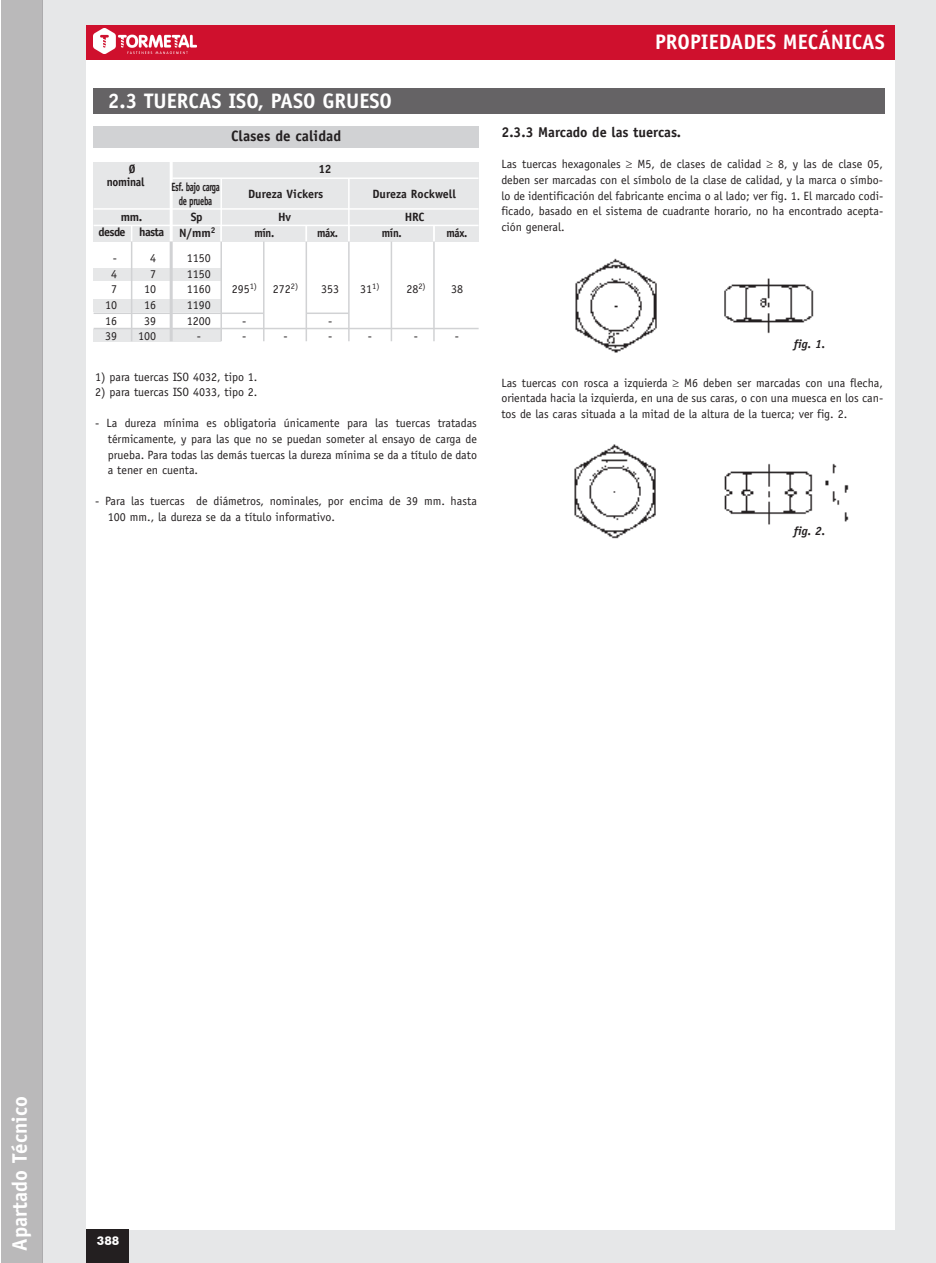
<style>
.page{position:relative;width:936px;height:1263px;background:#fff}
.page>*{position:absolute;margin:0;border:0;box-sizing:border-box;transform-origin:0 0}
.t1{font:700 21px "Officina Sans";color:#fff}
.t2{font:700 15px "Officina Sans";color:#231f20}
.t3{font:700 14.25px "Officina Sans";color:#231f20}
.t4{font:12px/15.6px "Officina Sans";color:#231f20;text-align:justify}
.t5{font:700 12px "Officina Sans";color:#231f20}
.t6{font:700 12px/13.5px "Officina Sans";letter-spacing:-.025em;color:#231f20;text-align:center;scale:.7 1}
.t7{font:700 12px "Officina Sans";letter-spacing:-.025em;color:#231f20;scale:.9 1}
.t8{font:700 12px "Officina Sans";letter-spacing:-.025em;color:#231f20}
.t9{font:700 12px/15.3px "Officina Sans";letter-spacing:-.055em;color:#231f20;text-align:center}
.t10{font:italic 700 12px "Officina Sans";color:#231f20}
.t11{font:700 12px/13.5px "Officina Sans";letter-spacing:-.025em;color:#231f20;scale:.95 1}
.t12{font:700 12px "Futura BT";color:#fff}
</style>
<div class="page">
<div style="left:43px;top:1px;width:892px;height:1262px;background:#e6e7e8"></div>
<div style="left:86px;top:27px;width:808px;height:1203px;background:#fff"></div>
<div style="left:86px;top:1229px;width:43px;height:34px;background:#231f20"></div>
<div style="left:86px;top:25px;width:808px;height:34px;background:#cf102d"></div>
<div style="left:1px;top:1px;width:42px;height:1262px;background:#bab9ba"></div>
<div style="left:94px;top:88px;width:790px;height:26px;background:#656365"></div>
<div style="left:94px;top:268px;width:127px;height:13px;background:#e6e7e8"></div>
<div style="left:94px;top:300px;width:127px;height:12px;background:#e6e7e8"></div>
<div style="left:94px;top:330px;width:127px;height:12px;background:#e6e7e8"></div>
<div style="left:94px;top:162px;width:385px;height:79px;background:#e6e7e8"></div>
<svg style="left:131px;top:226px;width:1px;height:16px"></svg>
<hr style="left:170px;top:162px;width:3px;height:80px;background:#fff">
<hr style="left:220px;top:178px;width:2px;height:64px;background:#fff">
<hr style="left:348px;top:178px;width:1px;height:64px;background:#fff">
<svg style="left:305px;top:226px;width:2px;height:16px"></svg>
<svg style="left:433px;top:226px;width:1px;height:16px"></svg>
<hr style="left:94px;top:208px;width:384px;height:2px;background:#fff">
<hr style="left:94px;top:225px;width:384px;height:1px;background:#fff">
<hr style="left:172px;top:177px;width:306px;height:2px;background:#fff">
<hr style="left:131px;top:242px;width:1px;height:99px;background:#d1d2d4">
<hr style="left:170px;top:242px;width:3px;height:99px;background:#d1d2d4">
<hr style="left:220px;top:242px;width:2px;height:99px;background:#d1d2d4">
<hr style="left:263px;top:242px;width:1px;height:99px;background:#d1d2d4">
<hr style="left:305px;top:242px;width:2px;height:99px;background:#d1d2d4">
<hr style="left:348px;top:242px;width:1px;height:99px;background:#d1d2d4">
<hr style="left:390px;top:242px;width:2px;height:99px;background:#d1d2d4">
<hr style="left:433px;top:242px;width:1px;height:99px;background:#d1d2d4">
<div style="left:94px;top:126px;width:384px;height:22px;background:#d1d2d4"></div>
<hr style="left:94px;top:313px;width:170px;height:1px;background:#d1d2d4">
<hr style="left:306px;top:313px;width:42px;height:1px;background:#d1d2d4">
<hr style="left:94px;top:328px;width:384px;height:1px;background:#d1d2d4">
<img style="left:575px;top:258px;width:239px;height:95px">
<div style="left:792px;top:338px;width:61px;height:16px;background:#fff"></div>
<img style="left:574px;top:444px;width:275px;height:95px">
<div style="left:792px;top:525px;width:61px;height:16px;background:#fff"></div>
<img style="left:94px;top:29px;width:102px;height:25px">
<h1 class="t1" style="left:108px;top:88px;width:286px">2.3 TUERCAS ISO, PASO GRUESO</h1>
<p class="t2" style="left:231px;top:126px;width:112px">Clases de calidad</p>
<p class="t11" style="left:107px;top:162px;width:41px;text-indent:22px">Ø nominal</p>
<p class="t9" style="left:99px;top:209px;width:67px">mm.<br>desde hasta</p>
<p class="t6" style="left:171px;top:180px;width:71px">Esf. bajo carga de prueba</p>
<p class="t8" style="left:318px;top:161px;width:15px">12</p>
<p class="t5" style="left:248px;top:186px;width:77px">Dureza Vickers</p>
<p class="t5" style="left:372px;top:186px;width:85px">Dureza Rockwell</p>
<p class="t8" style="left:191px;top:209px;width:13px">Sp</p>
<p class="t8" style="left:278px;top:209px;width:14px">Hv</p>
<p class="t8" style="left:405px;top:209px;width:21px">HRC</p>
<p class="t8" style="left:179px;top:226px;width:38px">N/mm<sup>2</sup></p>
<p class="t7" style="left:254px;top:225px;width:24px">mín.</p>
<p class="t7" style="left:317px;top:225px;width:25px">máx.</p>
<p class="t7" style="left:382px;top:225px;width:24px">mín.</p>
<p class="t7" style="left:446px;top:225px;width:25px">máx.</p>
<p class="t4" style="left:113px;top:250px;width:6px">-</p>
<p class="t4" style="left:150px;top:250px;width:7px">4</p>
<p class="t4" style="left:187px;top:250px;width:25px">1150</p>
<p class="t4" style="left:111px;top:266px;width:7px">4</p>
<p class="t4" style="left:150px;top:266px;width:7px">7</p>
<p class="t4" style="left:187px;top:266px;width:26px">1150</p>
<p class="t4" style="left:111px;top:282px;width:7px">7</p>
<p class="t4" style="left:144px;top:282px;width:13px">10</p>
<p class="t4" style="left:187px;top:282px;width:25px">1160</p>
<p class="t4" style="left:232px;top:282px;width:27px">295<sup>1)</sup></p>
<p class="t4" style="left:273px;top:282px;width:27px">272<sup>2)</sup></p>
<p class="t4" style="left:321px;top:282px;width:19px">353</p>
<p class="t4" style="left:360px;top:282px;width:21px">31<sup>1)</sup></p>
<p class="t4" style="left:406px;top:282px;width:21px">28<sup>2)</sup></p>
<p class="t4" style="left:451px;top:282px;width:13px">38</p>
<p class="t4" style="left:105px;top:297px;width:13px">10</p>
<p class="t4" style="left:144px;top:297px;width:13px">16</p>
<p class="t4" style="left:187px;top:297px;width:25px">1190</p>
<p class="t4" style="left:105px;top:313px;width:13px">16</p>
<p class="t4" style="left:144px;top:313px;width:13px">39</p>
<p class="t4" style="left:187px;top:313px;width:25px">1200</p>
<p class="t4" style="left:242px;top:313px;width:6px">-</p>
<p class="t4" style="left:328px;top:313px;width:6px">-</p>
<p class="t4" style="left:105px;top:328px;width:13px">39</p>
<p class="t4" style="left:138px;top:328px;width:19px">100</p>
<p class="t4" style="left:197px;top:328px;width:6px">-</p>
<p class="t4" style="left:242px;top:328px;width:6px">-</p>
<p class="t4" style="left:283px;top:328px;width:6px">-</p>
<p class="t4" style="left:328px;top:328px;width:6px">-</p>
<p class="t4" style="left:368px;top:328px;width:6px">-</p>
<p class="t4" style="left:414px;top:328px;width:6px">-</p>
<p class="t4" style="left:455px;top:328px;width:6px">-</p>
<p class="t4" style="left:95px;top:369px;width:164px">1) para tuercas ISO 4032, tipo 1.</p>
<p class="t4" style="left:95px;top:384px;width:164px">2) para tuercas ISO 4033, tipo 2.</p>
<p class="t4" style="left:108px;top:416px;width:370px;text-indent:-13px">- La dureza mínima es obligatoria únicamente para las tuercas tratadas térmicamente, y para las que no se puedan someter al ensayo de carga de prueba. Para todas las demás tuercas la dureza mínima se da a título de dato a tener en cuenta.</p>
<p class="t4" style="left:108px;top:494px;width:370px;text-indent:-13px">- Para las tuercas de diámetros, nominales, por encima de 39 mm. hasta<br>100 mm., la dureza se da a título informativo.</p>
<h1 class="t1" style="left:655px;top:29px;width:231px">PROPIEDADES MECÁNICAS</h1>
<p class="t3" style="left:501px;top:123px;width:181px">2.3.3 Marcado de las tuercas.</p>
<p class="t4" style="left:501px;top:156px;width:383px">Las tuercas hexagonales ≥ M5, de clases de calidad ≥ 8, y las de clase 05, deben ser marcadas con el símbolo de la clase de calidad, y la marca o símbo&shy;lo de identificación del fabricante encima o al lado; ver fig. 1. El marcado codi&shy;ficado, basado en el sistema de cuadrante horario, no ha encontrado acepta&shy;ción general.</p>
<p class="t10" style="left:793px;top:337px;width:33px">fig. 1.</p>
<p class="t4" style="left:501px;top:375px;width:383px">Las tuercas con rosca a izquierda ≥ M6 deben ser marcadas con una flecha, orientada hacia la izquierda, en una de sus caras, o con una muesca en los can&shy;tos de las caras situada a la mitad de la altura de la tuerca; ver fig. 2.</p>
<p class="t10" style="left:793px;top:524px;width:33px">fig. 2.</p>
<h1 class="t1" style="left:6px;top:1251px;width:156px;rotate:-90deg">Apartado Técnico</h1>
<p class="t12" style="left:97px;top:1234px;width:24px">388</p>
</div>
